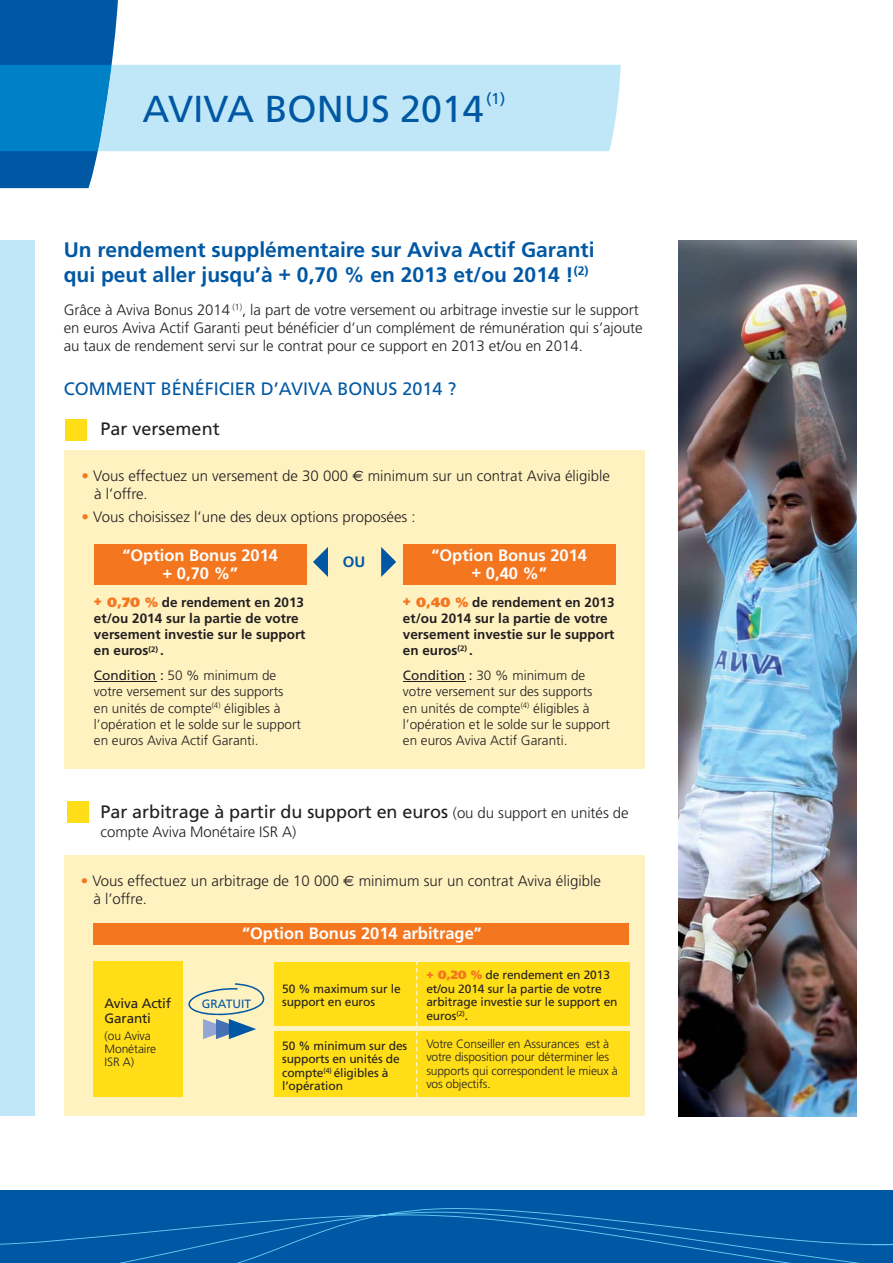
<style>
.page{position:relative;width:893px;height:1263px;background:#fff}
.page>*{position:absolute;margin:0;border:0;box-sizing:border-box;transform-origin:0 0}
.t1{font:37.5px "Frutiger";color:#0058a4}
.t2{font:700 21px/25.2px "Frutiger";color:#0058a4}
.t3{font:18px "Frutiger";letter-spacing:-.005em;color:#231f20}
.t4{font:18px "Frutiger";color:#0058a4}
.t5{font:700 16.5px/18px "Frutiger";color:#fff;text-align:center}
.t6{font:15.75px "Frutiger";color:#0058a4}
.t7{font:300 15px/18px "Frutiger";letter-spacing:-.005em;color:#231f20}
.t8{font:700 15px "Frutiger";color:#0058a4}
.t9{font:300 13.5px/16.2px "Frutiger";color:#231f20}
.t10{font:700 13.5px/16.2px "Frutiger";color:#231f20}
.t11{font:13.5px/15px "Frutiger";letter-spacing:-.01em;color:#231f20}
.t12{font:12px/13.5px "Frutiger";letter-spacing:-.01em;color:#231f20}
.t13{font:300 12px/13.5px "Frutiger";letter-spacing:-.01em;color:#231f20}
.t14{font:12px "Frutiger";color:#0058a4}
.s1{color:#f47720}
.s2{font-family:"Euro Sans";font-weight:400}
.s3{font-weight:900;color:#f47720}
.s4{font-weight:400}
.s5{font-weight:300;font-size:15px}
</style>
<div class="page">
<div style="left:64px;top:855px;width:580px;height:261px;background:#fff2c1"></div>
<div style="left:64px;top:450px;width:580px;height:319px;background:#fff2c1"></div>
<div style="left:0;top:1191px;width:893px;height:72px;background:#0058a4"></div>
<img style="left:678px;top:241px;width:179px;height:875px">
<svg style="left:0;top:1208px;width:893px;height:55px"></svg>
<div style="left:0;top:240px;width:34px;height:876px;background:#bfe7f7"></div>
<svg style="left:0;top:0;width:621px;height:188px"></svg>
<div style="left:94px;top:544px;width:213px;height:41px;background:#f47720"></div>
<svg style="left:313px;top:547px;width:15px;height:30px"></svg>
<hr style="left:94px;top:681px;width:62px;height:1px;background:#231f20">
<div style="left:403px;top:544px;width:212px;height:41px;background:#f47720"></div>
<svg style="left:381px;top:547px;width:15px;height:30px"></svg>
<hr style="left:403px;top:681px;width:62px;height:1px;background:#231f20">
<div style="left:65px;top:419px;width:22px;height:21px;background:#ffdd17"></div>
<div style="left:67px;top:802px;width:22px;height:21px;background:#ffdd17"></div>
<div style="left:94px;top:923px;width:535px;height:22px;background:#f47720"></div>
<div style="left:94px;top:961px;width:89px;height:136px;background:#ffdd17"></div>
<svg style="left:188px;top:983px;width:76px;height:56px"></svg>
<div style="left:274px;top:962px;width:356px;height:64px;background:#ffdd17"></div>
<svg style="left:416px;top:962px;width:1px;height:64px"></svg>
<div style="left:274px;top:1032px;width:356px;height:65px;background:#ffdd17"></div>
<svg style="left:416px;top:1032px;width:1px;height:65px"></svg>
<h1 class="t1" style="left:142px;top:94px;width:343px">AVIVA BONUS 2014</h1>
<p class="t6" style="left:486px;top:92px;width:21px">(1)</p>
<h2 class="t2" style="left:64px;top:238px;width:532px">Un rendement supplémentaire sur Aviva Actif Garanti qui peut aller jusqu’à + 0,70 % en 2013 et/ou 2014 !<sup>(2)</sup></h2>
<p class="t7" style="left:64px;top:302px;width:580px">Grâce à Aviva Bonus 2014 <sup>(1)</sup>, la part de votre versement ou arbitrage investie sur le support en euros Aviva Actif Garanti peut bénéficier d’un complément de rémunération qui s’ajoute au taux de rendement servi sur le contrat pour ce support en 2013 et/ou en 2014.</p>
<p class="t4" style="left:64px;top:381px;width:394px">COMMENT BÉNÉFICIER D’AVIVA BONUS 2014 ?</p>
<p class="t3" style="left:101px;top:422px;width:121px">Par versement</p>
<p class="t7" style="left:94px;top:468px;width:517px;text-indent:-13px"><span class="s1">•</span> Vous effectuez un versement de 30 000 <span class="s2">€</span> minimum sur un contrat Aviva éligible à l’offre.</p>
<p class="t7" style="left:82px;top:508px;width:336px"><span class="s1">•</span> Vous choisissez l’une des deux options proposées :</p>
<p class="t5" style="left:122px;top:548px;width:157px">“Option Bonus 2014 + 0,70 %”</p>
<p class="t10" style="left:94px;top:595px;width:213px"><span class="s3">+ 0,70 %</span> de rendement en 2013 et/ou 2014 sur la partie de votre versement investie sur le support en euros<sup>(2)</sup> .</p>
<p class="t9" style="left:94px;top:668px;width:209px"><span class="s4">Condition :</span> 50 % minimum de votre versement sur des supports en unités de compte<sup>(4)</sup> éligibles à l’opération et le solde sur le support en euros Aviva Actif Garanti.</p>
<p class="t8" style="left:343px;top:556px;width:24px">OU</p>
<p class="t5" style="left:431px;top:547px;width:157px">“Option Bonus 2014 + 0,40 %”</p>
<p class="t10" style="left:403px;top:595px;width:213px"><span class="s3">+ 0,40 %</span> de rendement en 2013 et/ou 2014 sur la partie de votre versement investie sur le support en euros<sup>(2)</sup> .</p>
<p class="t9" style="left:403px;top:668px;width:209px"><span class="s4">Condition :</span> 30 % minimum de votre versement sur des supports en unités de compte<sup>(4)</sup> éligibles à l’opération et le solde sur le support en euros Aviva Actif Garanti.</p>
<p class="t3" style="left:101px;top:804px;width:529px">Par arbitrage à partir du support en euros <span class="s5">(ou du support en unités de</span></p>
<p class="t7" style="left:101px;top:824px;width:197px">compte Aviva Monétaire ISR A)</p>
<p class="t7" style="left:93px;top:872px;width:509px;text-indent:-13px"><span class="s1">•</span> Vous effectuez un arbitrage de 10 000 <span class="s2">€</span> minimum sur un contrat Aviva éligible à l’offre.</p>
<p class="t11" style="left:105px;top:997px;width:68px">Aviva Actif<br>Garanti</p>
<p class="t13" style="left:105px;top:1030px;width:53px">(ou Aviva<br>Monétaire<br>ISR A)</p>
<p class="t5" style="left:242px;top:925px;width:241px">“Option Bonus 2014 arbitrage”</p>
<p class="t14" style="left:202px;top:999px;width:51px">GRATUIT</p>
<p class="t12" style="left:282px;top:983px;width:120px">50 % maximum sur le support en euros</p>
<p class="t12" style="left:282px;top:1040px;width:127px">50 % minimum sur des supports en unités de compte<sup>(4)</sup> éligibles à l’opération</p>
<p class="t12" style="left:426px;top:969px;width:193px"><span class="s3">+ 0,20 %</span> de rendement en 2013 et/ou 2014 sur la partie de votre arbitrage investie sur le support en euros<sup>(2)</sup>.</p>
<p class="t13" style="left:426px;top:1038px;width:193px">Votre Conseiller en Assurances est à votre disposition pour déterminer les supports qui correspondent le mieux à vos objectifs.</p>
</div>
